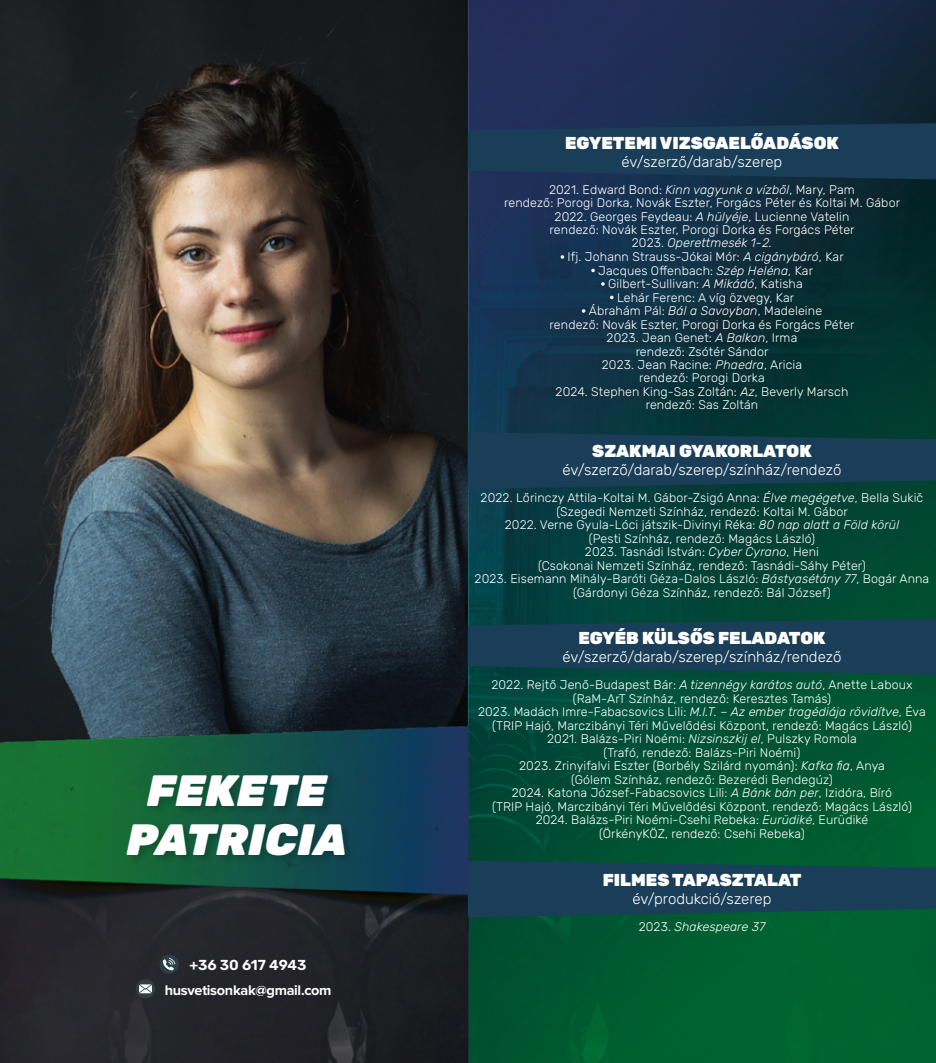
<style>
.page{position:relative;width:936px;height:1063px;background:#fff}
.page>*{position:absolute;margin:0;border:0;box-sizing:border-box;transform-origin:0 0}
.t1{font:italic 900 43.8px/48.6px "Rubik";color:#fff;text-align:center}
.t2{font:900 17.25px "Rubik";color:#fff}
.t3{font:300 15px "Rubik";color:#fff}
.t4{font:700 14.4px "Proxima Nova";letter-spacing:-.02em;color:#fff}
.t5{font:600 14.4px "Rubik";color:#fff}
.t6{font:300 12.45px/13.5px "Rubik";letter-spacing:.01em;color:#fff;text-align:center}
.t7{font:italic 300 12.45px "Rubik";letter-spacing:.01em;color:#fff}
.s1{font-style:italic}
.s2{font-style:normal}
</style>
<div class="page">
<img style="left:0;top:0;width:935px;height:1063px">
<svg style="left:467px;top:123px;width:468px;height:56px;background:#1a3a56"></svg>
<svg style="left:467px;top:432px;width:468px;height:57px;background:#163c52"></svg>
<svg style="left:467px;top:618px;width:468px;height:57px;background:#163e52"></svg>
<svg style="left:467px;top:861px;width:468px;height:56px;background:#164052"></svg>
<div style="left:124px;top:772px;width:232px;height:94px;background:#000;opacity:.2"></div>
<svg style="left:560px;top:255px;width:4px;height:4px"></svg>
<svg style="left:601px;top:282px;width:3px;height:4px"></svg>
<svg style="left:581px;top:309px;width:4px;height:4px"></svg>
<svg style="left:136px;top:955px;width:43px;height:43px;background:#383d43"></svg>
<h1 class="t1" style="left:124px;top:767px;width:237px">FEKETE<br>PATRICIA</h1>
<p class="t5" style="left:189px;top:954px;width:119px">+36 30 617 4943</p>
<p class="t4" style="left:165px;top:982px;width:168px">husvetisonkak@gmail.com</p>
<h2 class="t2" style="left:565px;top:132px;width:275px">EGYETEMI VIZSGAELŐADÁSOK</h2>
<p class="t3" style="left:621px;top:151px;width:162px">év/szerző/darab/szerep</p>
<p class="t6" style="left:504px;top:183px;width:397px">2021. Edward Bond: <span class="s1">Kinn vagyunk a vízből</span>, Mary, Pam<br>rendező: Porogi Dorka, Novák Eszter, Forgács Péter és Koltai M. Gábor 2022. Georges Feydeau: <span class="s1">A hülyéje</span>, Lucienne Vatelin<br>rendező: Novák Eszter, Porogi Dorka és Forgács Péter<br>2023. <span class="s1">Operettmesék 1-2.<br></span>Ifj. Johann Strauss-Jókai Mór: <span class="s1">A cigánybáró</span>, Kar<br>Jacques Offenbach: <span class="s1">Szép Heléna</span>, Kar<br>Gilbert-Sullivan: <span class="s1">A Mikádó</span>, Katisha<br>Lehár Ferenc: A víg özvegy, Kar<br>Ábrahám Pál: <span class="s1">Bál a Savoyban</span>, Madeleine<br>rendező: Novák Eszter, Porogi Dorka és Forgács Péter<br>2023. Jean Genet: <span class="s1">A Balkon</span>, Irma<br>rendező: Zsótér Sándor<br>2023. Jean Racine: <span class="s1">Phaedra</span>, Aricia<br>rendező: Porogi Dorka<br>2024. Stephen King-Sas Zoltán: <span class="s1">Az</span>, Beverly Marsch<br>rendező: Sas Zoltán</p>
<h2 class="t2" style="left:592px;top:441px;width:221px">SZAKMAI GYAKORLATOK</h2>
<p class="t3" style="left:562px;top:459px;width:280px">év/szerző/darab/szerep/színház/rendező</p>
<p class="t6" style="left:474px;top:492px;width:456px">2022. Lőrinczy Attila-Koltai M. Gábor-Zsigó Anna: <span class="s1">Élve megégetve</span>, Bella Sukič (Szegedi Nemzeti Színház, rendező: Koltai M. Gábor<br>2022. Verne Gyula-Lóci játszik-Divinyi Réka: <span class="s1">80 nap alatt a Föld körül<br></span>(Pesti Színház, rendező: Magács László)<br>2023. Tasnádi István: <span class="s1">Cyber Cyrano</span>, Heni<br>(Csokonai Nemzeti Színház, rendező: Tasnádi-Sáhy Péter)<br>2023. Eisemann Mihály-Baróti Géza-Dalos László: <span class="s1">Bástyasétány 77</span>, Bogár Anna (Gárdonyi Géza Színház, rendező: Bál József)</p>
<h2 class="t2" style="left:578px;top:628px;width:248px">EGYÉB KÜLSŐS FELADATOK</h2>
<p class="t3" style="left:562px;top:646px;width:280px">év/szerző/darab/szerep/színház/rendező</p>
<p class="t6" style="left:478px;top:679px;width:449px">2022. Rejtő Jenő-Budapest Bár: <span class="s1">A tizennégy karátos autó</span>, Anette Laboux (RaM-ArT Színház, rendező: Keresztes Tamás)<br>2023. Madách Imre-Fabacsovics Lili: <span class="s1">M.I.T. – Az ember tragédiája rövidítve</span>, Éva (TRIP Hajó, Marczibányi Téri Művelődési Központ, rendező: Magács László)<br>2021. Balázs-Piri Noémi: <span class="s1">Nizsinszkij el</span>, Pulszky Romola<br>(Trafó, rendező: Balázs-Piri Noémi)<br>2023. Zrinyifalvi Eszter (Borbély Szilárd nyomán): <span class="s1">Kafka fia</span>, Anya<br>(Gólem Színház, rendező: Bezerédi Bendegúz)<br>2024. Katona József-Fabacsovics Lili: <span class="s1">A Bánk bán per</span>, Izidóra, Bíró<br>(TRIP Hajó, Marczibányi Téri Művelődési Központ, rendező: Magács László)<br>2024. Balázs-Piri Noémi-Csehi Rebeka: <span class="s1">Eurüdiké</span>, Eurüdiké<br>(ÖrkényKÖZ, rendező: Csehi Rebeka)</p>
<h2 class="t2" style="left:602px;top:870px;width:200px">FILMES TAPASZTALAT</h2>
<p class="t3" style="left:632px;top:888px;width:140px">év/produkció/szerep</p>
<p class="t7" style="left:638px;top:917px;width:128px"><span class="s2">2023.</span> Shakespeare 37</p>
</div>
